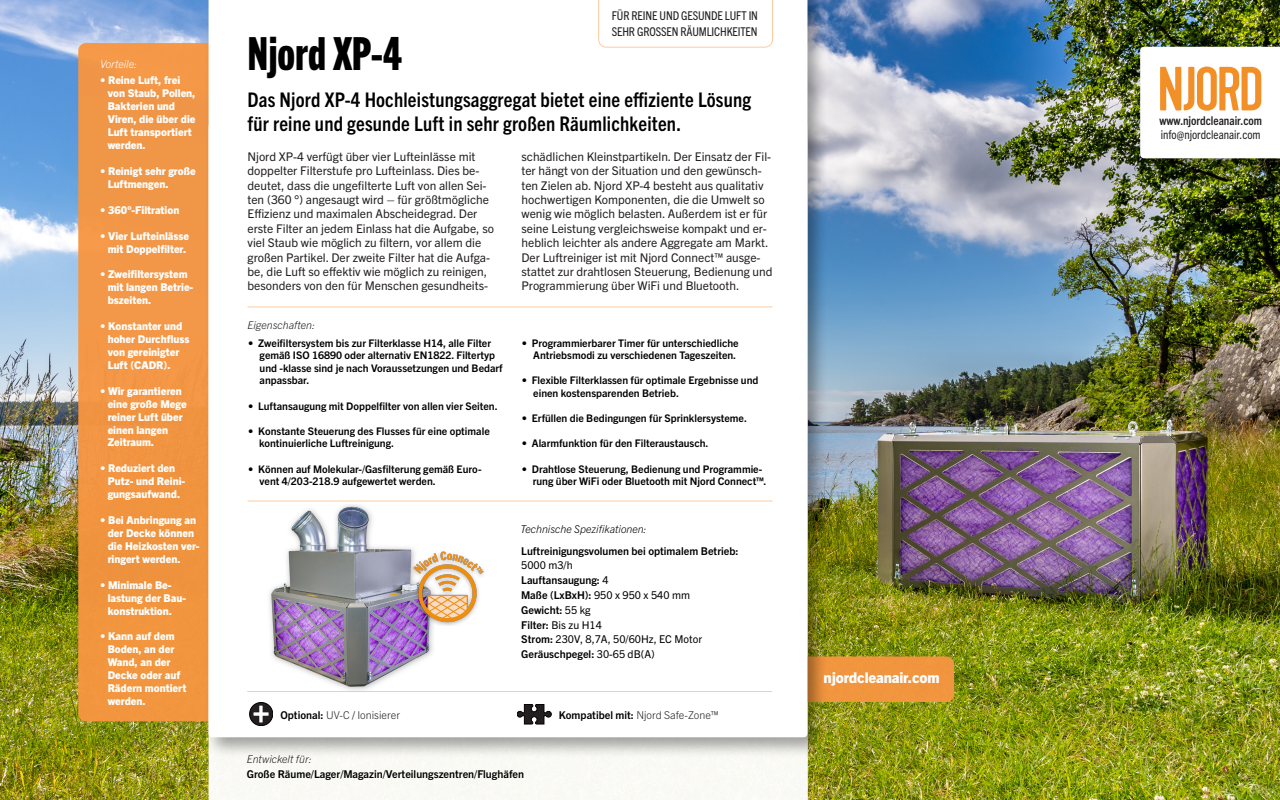
<style>
.page{position:relative;width:1280px;height:800px;background:#fff}
.page>*{position:absolute;margin:0;border:0;box-sizing:border-box;transform-origin:0 0}
.t1{font:45.8px "Trade Gothic Next LT Pro Hv Cm";color:#000}
.t2{font:700 condensed 20.2px/24.2px "Trade Gothic Next LT Pro";letter-spacing:.01em;color:#000}
.t3{font:800 14.8px "Trade Gothic Next LT Pro";letter-spacing:-.01em;color:#fff}
.t4{font:condensed 12.1px/16.2px "Trade Gothic Next LT Pro";letter-spacing:-.01em;color:#231f20}
.t5{font:12px/14.4px "Trade Gothic Next LT Pro";color:#231f20}
.t6{font:800 10.8px/12.9px "Trade Gothic Next LT Pro";color:#fff}
.t7{font:700 10.8px/14.8px "Trade Gothic Next LT Pro";color:#000}
.t8{font:10.8px/14.8px "Trade Gothic Next LT Pro";color:#000}
.t9{font:300 10.8px "Trade Gothic Next LT Pro";color:#231f20}
.t10{font:italic 300 10.8px "Trade Gothic Next LT Pro";color:#231f20}
.t11{font:italic 300 10.8px "Trade Gothic Next LT Pro";color:#000}
.t12{font:italic 300 10.8px "Trade Gothic Next LT Pro";color:#fff}
.t13{font:700 10.5px/12.6px "Trade Gothic Next LT Pro";color:#000}
.s1{font-weight:400}
.s2{font-weight:700}
.s3{font-weight:700;color:#000}
</style>
<div class="page">
<img style="left:0;top:0;width:1280px;height:800px">
<div style="left:78px;top:43px;width:138px;height:678px;background:#f79641;border-radius:8px"></div>
<div style="left:209px;top:758px;width:599px;height:42px;background:#fafaf4"></div>
<div style="left:746px;top:656px;width:208px;height:46px;background:#f79641;border-radius:8px"></div>
<div style="left:204px;top:0;width:624px;height:758px;background:#000;opacity:.36"></div>
<svg style="left:209px;top:0;width:598px;height:737px"></svg>
<svg style="left:598px;top:0;width:175px;height:48px"></svg>
<hr style="left:248px;top:307px;width:525px;height:1px;background:#f79641">
<div style="left:1135px;top:42px;width:145px;height:137px;background:#000;opacity:.36"></div>
<svg style="left:1140px;top:47px;width:140px;height:111px"></svg>
<svg style="left:517px;top:704px;width:34px;height:20px"></svg>
<svg style="left:250px;top:703px;width:23px;height:23px"></svg>
<div style="left:250px;top:702px;width:23px;height:24px;border:1px solid #000001;border-radius:50%"></div>
<svg style="left:254px;top:706px;width:15px;height:16px"></svg>
<img style="left:264px;top:505px;width:170px;height:189px">
<img style="left:407px;top:551px;width:83px;height:74px">
<hr style="left:248px;top:501px;width:525px;height:1px;background:#f79641">
<hr style="left:247px;top:691px;width:525px;height:1px;background:#f79641">
<p class="t12" style="left:100px;top:56px;width:38px">Vorteile:</p>
<p class="t6" style="left:100px;top:73px;width:82px">• Reine Luft, frei</p>
<p class="t6" style="left:108px;top:86px;width:89px">von Staub, Pollen,<br>Bakterien und<br>Viren, die über die<br>Luft transportiert werden.</p>
<p class="t6" style="left:100px;top:164px;width:97px">• Reinigt sehr große</p>
<p class="t6" style="left:108px;top:177px;width:62px">Luftmengen.</p>
<p class="t6" style="left:100px;top:203px;width:81px">• 360°-Filtration</p>
<p class="t6" style="left:100px;top:228px;width:91px">• Vier Lufteinlässe</p>
<p class="t6" style="left:108px;top:241px;width:80px">mit Doppelfilter.</p>
<p class="t6" style="left:100px;top:267px;width:89px">• Zweifiltersystem</p>
<p class="t6" style="left:108px;top:280px;width:87px">mit langen Betrie&shy;bszeiten.</p>
<p class="t6" style="left:100px;top:319px;width:84px">• Konstanter und</p>
<p class="t6" style="left:108px;top:332px;width:83px">hoher Durchfluss von gereinigter<br>Luft (CADR).</p>
<p class="t6" style="left:100px;top:384px;width:83px">• Wir garantieren</p>
<p class="t6" style="left:108px;top:397px;width:81px">eine große Mege reiner Luft über einen langen<br>Zeitraum.</p>
<p class="t6" style="left:100px;top:461px;width:77px">• Reduziert den</p>
<p class="t6" style="left:108px;top:474px;width:79px">Putz- und Reini&shy;gungsaufwand.</p>
<p class="t6" style="left:100px;top:513px;width:97px">• Bei Anbringung an</p>
<p class="t6" style="left:108px;top:526px;width:93px">der Decke können die Heizkosten ver&shy;ringert werden.</p>
<p class="t6" style="left:100px;top:578px;width:73px">• Minimale Be-</p>
<p class="t6" style="left:108px;top:591px;width:80px">lastung der Bau&shy;konstruktion.</p>
<p class="t6" style="left:100px;top:629px;width:76px">• Kann auf dem</p>
<p class="t6" style="left:108px;top:642px;width:80px">Boden, an der<br>Wand, an der<br>Decke oder auf<br>Rädern montiert werden.</p>
<p class="t1" style="left:248px;top:23px;width:156px">Njord XP-4</p>
<p class="t4" style="left:612px;top:6px;width:148px">FÜR REINE UND GESUNDE LUFT IN<br>SEHR GROSSEN RÄUMLICHKEITEN</p>
<p class="t2" style="left:248px;top:86px;width:505px">Das Njord XP-4 Hochleistungsaggregat bietet eine effiziente Lösung für reine und gesunde Luft in sehr großen Räumlichkeiten.</p>
<p class="t5" style="left:248px;top:148px;width:248px">Njord XP-4 verfügt über vier Lufteinlässe mit doppelter Filterstufe pro Lufteinlass. Dies be&shy;deutet, dass die ungefilterte Luft von allen Sei&shy;ten (360 °) angesaugt wird – für größtmögliche Effizienz und maximalen Abscheidegrad. Der erste Filter an jedem Einlass hat die Aufgabe, so viel Staub wie möglich zu filtern, vor allem die großen Partikel. Der zweite Filter hat die Aufga&shy;be, die Luft so effektiv wie möglich zu reinigen, besonders von den für Menschen gesundheits-</p>
<p class="t5" style="left:521px;top:148px;width:253px">schädlichen Kleinstpartikeln. Der Einsatz der Fil&shy;ter hängt von der Situation und den gewünsch&shy;ten Zielen ab. Njord XP-4 besteht aus qualitativ hochwertigen Komponenten, die die Umwelt so wenig wie möglich belasten. Außerdem ist er für seine Leistung vergleichsweise kompakt und er&shy;heblich leichter als andere Aggregate am Markt.<br>Der Luftreiniger ist mit Njord Connect™ ausge&shy;stattet zur drahtlosen Steuerung, Bedienung und Programmierung über WiFi und Bluetooth.</p>
<p class="t10" style="left:248px;top:318px;width:69px">Eigenschaften:</p>
<p class="t13" style="left:248px;top:336px;width:244px">• Zweifiltersystem bis zur Filterklasse H14, alle Filter</p>
<p class="t13" style="left:260px;top:348px;width:245px">gemäß ISO 16890 oder alternativ EN1822. Filtertyp und -klasse sind je nach Voraussetzungen und Bedarf anpassbar.</p>
<p class="t13" style="left:248px;top:399px;width:251px">• Luftansaugung mit Doppelfilter von allen vier Seiten.</p>
<p class="t13" style="left:248px;top:424px;width:243px">• Konstante Steuerung des Flusses für eine optimale</p>
<p class="t13" style="left:259px;top:437px;width:136px">kontinuierliche Luftreinigung.</p>
<p class="t13" style="left:248px;top:462px;width:235px">• Können auf Molekular-/Gasfilterung gemäß Euro-</p>
<p class="t13" style="left:260px;top:474px;width:178px">vent 4/203-218.9 aufgewertet werden.</p>
<p class="t13" style="left:522px;top:336px;width:218px">• Programmierbarer Timer für unterschiedliche</p>
<p class="t13" style="left:533px;top:348px;width:205px">Antriebsmodi zu verschiedenen Tageszeiten.</p>
<p class="t13" style="left:522px;top:374px;width:238px">• Flexible Filterklassen für optimale Ergebnisse und</p>
<p class="t13" style="left:533px;top:386px;width:147px">einen kostensparenden Betrieb.</p>
<p class="t13" style="left:522px;top:411px;width:227px">• Erfüllen die Bedingungen für Sprinklersysteme.</p>
<p class="t13" style="left:522px;top:437px;width:188px">• Alarmfunktion für den Filteraustausch.</p>
<p class="t13" style="left:522px;top:462px;width:242px">• Drahtlose Steuerung, Bedienung und Programmie-</p>
<p class="t13" style="left:533px;top:474px;width:235px">rung über WiFi oder Bluetooth mit Njord Connect™.</p>
<p class="t11" style="left:521px;top:522px;width:128px">Technische Spezifikationen:</p>
<p class="t7" style="left:521px;top:542px;width:219px">Luftreinigungsvolumen bei optimalem Betrieb:<br><span class="s1">5000 m3/h</span></p>
<p class="t7" style="left:521px;top:572px;width:89px">Lauftansaugung: <span class="s1">4</span></p>
<p class="t8" style="left:521px;top:587px;width:170px"><span class="s2">Maße (LxBxH):</span> 950 x 950 x 540 mm</p>
<p class="t7" style="left:521px;top:602px;width:71px">Gewicht: <span class="s1">55 kg</span></p>
<p class="t8" style="left:521px;top:617px;width:82px"><span class="s2">Filter:</span> Bis zu H14</p>
<p class="t8" style="left:521px;top:631px;width:182px"><span class="s2">Strom:</span> 230V, 8,7A, 50/60Hz, EC Motor<br><span class="s2">Geräuschpegel:</span> 30-65 dB(A)</p>
<p class="t9" style="left:280px;top:708px;width:121px"><span class="s3">Optional:</span> UV-C / Ionisierer</p>
<p class="t9" style="left:559px;top:707px;width:161px"><span class="s3">Kompatibel mit:</span> Njord Safe-Zone™</p>
<p class="t10" style="left:247px;top:751px;width:66px">Entwickelt für:</p>
<p class="t7" style="left:247px;top:766px;width:279px">Große Räume/Lager/Magazin/Verteilungszentren/Flughäfen</p>
<p class="t3" style="left:824px;top:668px;width:117px">njordcleanair.com</p>
<p class="t4" style="left:1159px;top:114px;width:104px;line-height:13.5px"><span class="s2">www.njordcleanair.com </span>info@njordcleanair.com</p>
</div>
